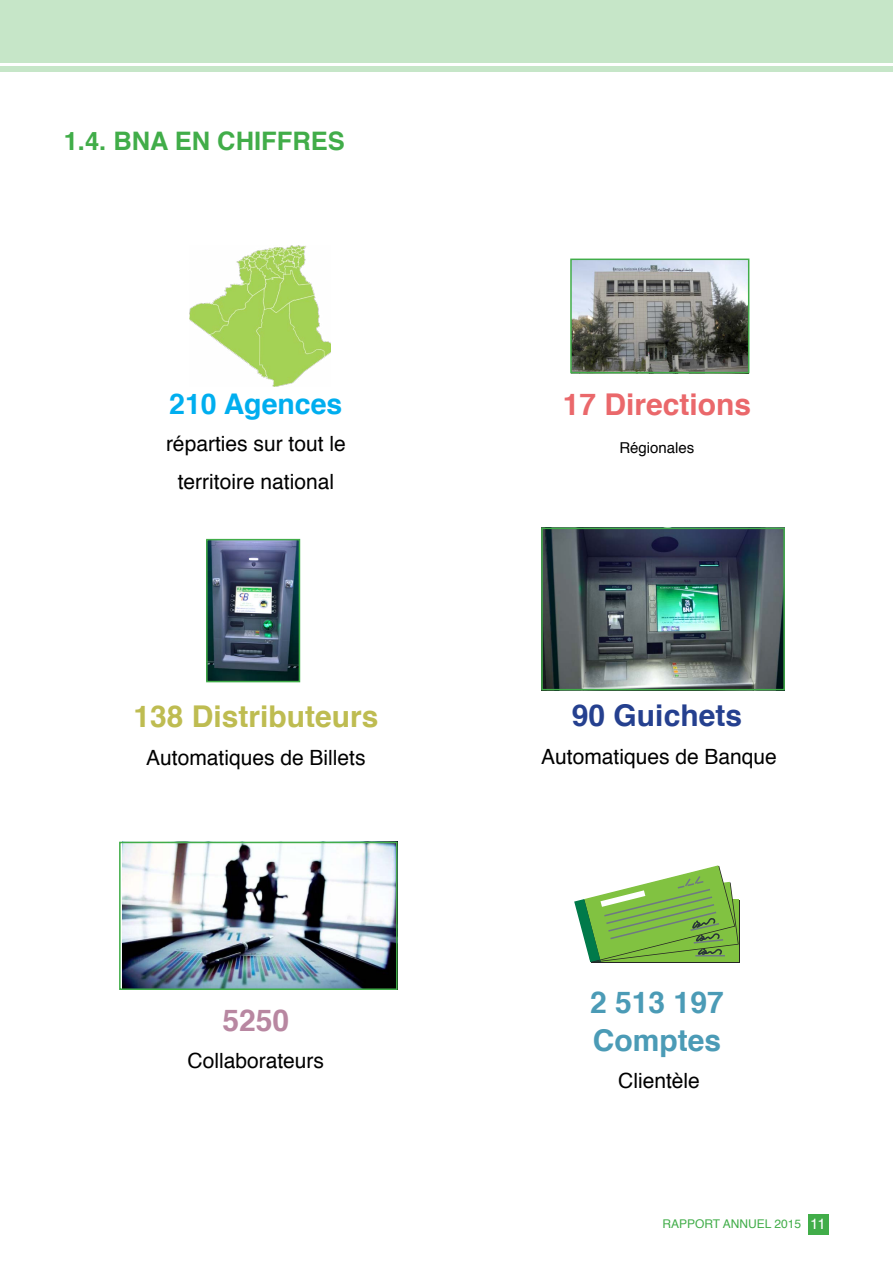
<style>
.page{position:relative;width:893px;height:1263px;background:#fff}
.page>*{position:absolute;margin:0;border:0;box-sizing:border-box;transform-origin:0 0}
.t1{font:700 30px "Helvetica";color:#bebc51}
.t2{font:700 30px/37.5px "Helvetica";color:#4b9bb6}
.t3{font:700 30px "Helvetica";color:#ea686b}
.t4{font:700 30px "Helvetica";color:#25408f}
.t5{font:700 30px "Helvetica";color:#b887a1}
.t6{font:700 28.5px "Helvetica";color:#00aeef}
.t7{font:700 25.5px "Helvetica";color:#41ad49}
.t8{font:21px/37.5px "Helvetica";color:#000;text-align:center}
.t9{font:15px "Helvetica";color:#000}
.t10{font:12px "Helvetica";color:#41ad49}
.s1{font-size:15px;color:#fff}
</style>
<div class="page">
<div style="left:808px;top:1214px;width:21px;height:21px;background:#41ad49"></div>
<div style="left:0;top:0;width:893px;height:62px;background:#c6e6c8"></div>
<div style="left:0;top:67px;width:893px;height:5px;background:#c6e6c8"></div>
<svg style="left:574px;top:865px;width:165px;height:98px"></svg>
<img style="left:189px;top:245px;width:142px;height:142px">
<img style="left:544px;top:531px;width:238px;height:156px">
<img style="left:209px;top:542px;width:88px;height:137px">
<img style="left:123px;top:845px;width:272px;height:142px">
<img style="left:573px;top:262px;width:173px;height:108px">
<div style="left:570px;top:259px;width:179px;height:114px;border:2px solid #41ad49"></div>
<div style="left:541px;top:528px;width:244px;height:162px;border:2px solid #41ad49"></div>
<div style="left:206px;top:539px;width:94px;height:143px;border:2px solid #41ad49"></div>
<div style="left:119px;top:842px;width:279px;height:148px;border:2px solid #41ad49"></div>
<p class="t7" style="left:64px;top:120px;width:170px">1.4. BNA en chiff</p>
<p class="t7" style="left:292px;top:120px;width:35px">Res</p>
<h2 class="t6" style="left:169px;top:381px;width:175px">210 Agences</h2>
<p class="t8" style="left:166px;top:426px;width:181px">réparties sur tout le territoire national</p>
<h1 class="t1" style="left:133px;top:693px;width:247px">138 Distributeurs</h1>
<p class="t8" style="left:146px;top:739px;width:221px">Automatiques de Billets</p>
<h1 class="t5" style="left:222px;top:996px;width:68px">5250</h1>
<p class="t8" style="left:188px;top:1043px;width:138px">Collaborateurs</p>
<h1 class="t3" style="left:563px;top:381px;width:190px">17 Directions</h1>
<p class="t9" style="left:619px;top:436px;width:77px">Régionales</p>
<h1 class="t4" style="left:572px;top:692px;width:172px">90 Guichets</h1>
<p class="t8" style="left:541px;top:738px;width:237px">Automatiques de Banque</p>
<h1 class="t2" style="left:590px;top:984px;width:135px">2 513 197<br>Comptes</h1>
<p class="t8" style="left:618px;top:1062px;width:83px">Clientèle</p>
<p class="t10" style="left:662px;top:1214px;width:165px">RAPPORT ANNUEL 2015 <span class="s1">11</span></p>
</div>
